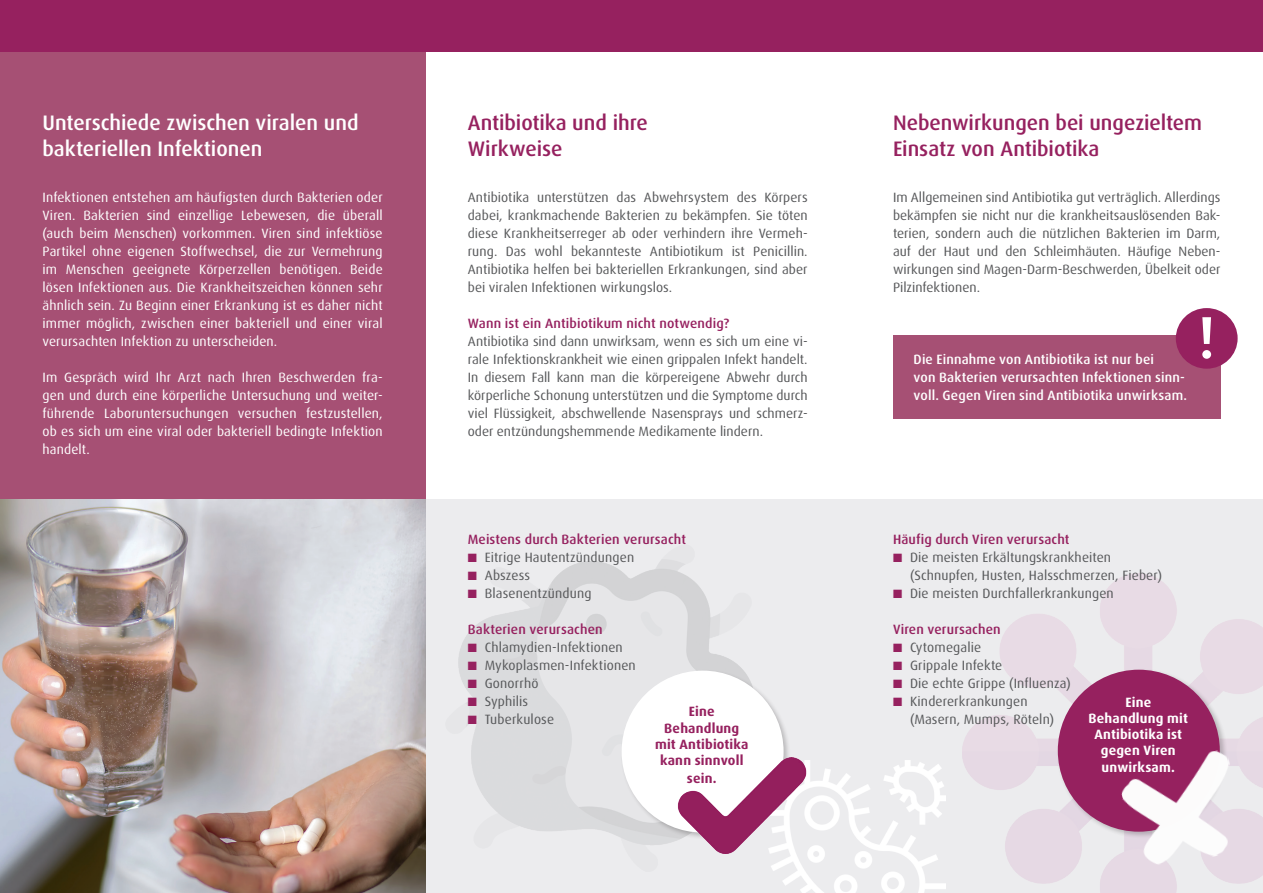
<style>
.page{position:relative;width:1263px;height:893px;background:#fff}
.page>*{position:absolute;margin:0;border:0;box-sizing:border-box;transform-origin:0 0}
.t1{font:500 21px/25.5px "Dax Pro";letter-spacing:-.005em;color:#96215f}
.t2{font:500 21px/25.5px "Dax Pro";letter-spacing:-.005em;color:#fff}
.t3{font:13.5px/18px "Dax Pro";letter-spacing:.01em;color:#57585a;text-align:justify}
.t4{font:13.5px/18px "Dax Pro";letter-spacing:.01em;color:#fff;text-align:justify}
.t5{font:500 13.5px "Dax Pro";letter-spacing:.01em;color:#96215f}
.t6{font:500 13.5px/18px "Dax Pro";letter-spacing:.01em;color:#fff}
.t7{font:700 13.5px/16.2px "Dax Pro";letter-spacing:.015em;color:#fff;text-align:center}
.t8{font:700 13.5px/16.2px "Dax Pro";letter-spacing:.015em;color:#96215f;text-align:center}
.s1{color:#96215f}
</style>
<div class="page">
<div style="left:425px;top:500px;width:838px;height:393px;background:#ececee"></div>
<div style="left:0;top:0;width:425px;height:508px;background:#a65074"></div>
<div style="left:0;top:0;width:1263px;height:51px;background:#96215f"></div>
<img style="left:0;top:500px;width:425px;height:393px">
<img style="left:458px;top:559px;width:284px;height:295px">
<img style="left:770px;top:760px;width:175px;height:133px">
<div style="left:620px;top:669px;width:171px;height:171px;background:#231f20;opacity:.25"></div>
<div style="left:622px;top:671px;width:161px;height:162px;background:#fff;border-radius:50%"></div>
<img style="left:677px;top:758px;width:129px;height:95px">
<div style="left:893px;top:336px;width:327px;height:83px;background:#a65074"></div>
<div style="left:1176px;top:308px;width:61px;height:61px;background:#96215f;border-radius:50%"></div>
<svg style="left:1202px;top:317px;width:9px;height:42px"></svg>
<div style="left:1056px;top:668px;width:171px;height:171px;background:#231f20;opacity:.25"></div>
<div style="left:1058px;top:670px;width:162px;height:162px;background:#96215f;border-radius:50%"></div>
<img style="left:1117px;top:749px;width:129px;height:122px">
<h1 class="t2" style="left:43px;top:110px;width:317px">Unterschiede zwischen viralen und bakteriellen Infektionen</h1>
<p class="t4" style="left:43px;top:189px;width:342px">Infektionen entstehen am häufigsten durch Bakterien oder Viren. Bakterien sind einzellige Lebewesen, die überall (auch beim Menschen) vorkommen. Viren sind infektiöse Partikel ohne eigenen Stoffwechsel, die zur Vermehrung im Menschen geeignete Körperzellen benötigen. Beide lösen Infektionen aus. Die Krankheitszeichen können sehr ähnlich sein. Zu Beginn einer Erkrankung ist es daher nicht immer möglich, zwischen einer bakteriell und einer viral verursachten Infektion zu unterscheiden.</p>
<p class="t4" style="left:43px;top:369px;width:342px">Im Gespräch wird Ihr Arzt nach Ihren Beschwerden fra&shy;gen und durch eine körperliche Untersuchung und weiter&shy;führende Laboruntersuchungen versuchen festzustellen, ob es sich um eine viral oder bakteriell bedingte Infektion handelt.</p>
<h1 class="t1" style="left:468px;top:110px;width:182px">Antibiotika und ihre<br>Wirkweise</h1>
<p class="t3" style="left:468px;top:189px;width:341px">Antibiotika unterstützen das Abwehrsystem des Körpers dabei, krankmachende Bakterien zu bekämpfen. Sie töten diese Krankheitserreger ab oder verhindern ihre Vermeh&shy;rung. Das wohl bekannteste Antibiotikum ist Penicillin.<br>Antibiotika helfen bei bakteriellen Erkrankungen, sind aber bei viralen Infektionen wirkungslos.</p>
<p class="t5" style="left:468px;top:315px;width:263px">Wann ist ein Antibiotikum nicht notwendig?</p>
<p class="t3" style="left:468px;top:333px;width:341px">Antibiotika sind dann unwirksam, wenn es sich um eine vi&shy;rale Infektionskrankheit wie einen grippalen Infekt handelt.<br>In diesem Fall kann man die körpereigene Abwehr durch körperliche Schonung unterstützen und die Symptome durch viel Flüssigkeit, abschwellende Nasensprays und schmerz&shy;oder entzündungshemmende Medikamente lindern.</p>
<p class="t5" style="left:468px;top:531px;width:220px">Meistens durch Bakterien verursacht</p>
<p class="t3" style="left:468px;top:549px;width:168px"><span class="s1">■</span> Eitrige Hautentzündungen</p>
<p class="t3" style="left:468px;top:567px;width:64px"><span class="s1">■</span> Abszess</p>
<p class="t3" style="left:468px;top:585px;width:125px"><span class="s1">■</span> Blasenentzündung</p>
<p class="t5" style="left:468px;top:621px;width:136px">Bakterien verursachen</p>
<p class="t3" style="left:468px;top:639px;width:157px"><span class="s1">■</span> Chlamydien-Infektionen</p>
<p class="t3" style="left:468px;top:657px;width:169px"><span class="s1">■</span> Mykoplasmen-Infektionen</p>
<p class="t3" style="left:468px;top:675px;width:72px"><span class="s1">■</span> Gonorrhö</p>
<p class="t3" style="left:468px;top:693px;width:62px"><span class="s1">■</span> Syphilis</p>
<p class="t3" style="left:468px;top:711px;width:88px"><span class="s1">■</span> Tuberkulose</p>
<p class="t8" style="left:655px;top:704px;width:95px">Eine<br>Behandlung mit Antibiotika kann sinnvoll</p>
<p class="t8" style="left:687px;top:770px;width:31px">sein.</p>
<h1 class="t1" style="left:893px;top:110px;width:311px">Nebenwirkungen bei ungezieltem<br>Einsatz von Antibiotika</h1>
<p class="t3" style="left:893px;top:189px;width:329px">Im Allgemeinen sind Antibiotika gut verträglich. Allerdings bekämpfen sie nicht nur die krankheitsauslösenden Bak&shy;terien, sondern auch die nützlichen Bakterien im Darm, auf der Haut und den Schleimhäuten. Häufige Neben&shy;wirkungen sind Magen-Darm-Beschwerden, Übelkeit oder Pilzinfektionen.</p>
<p class="t6" style="left:913px;top:350px;width:275px">Die Einnahme von Antibiotika ist nur bei<br>von Bakterien verursachten Infektionen sinn&shy;voll. Gegen Viren sind Antibiotika unwirksam.</p>
<p class="t5" style="left:893px;top:531px;width:178px">Häufig durch Viren verursacht</p>
<p class="t3" style="left:910px;top:549px;width:254px;text-indent:-17px"><span class="s1">■</span> Die meisten Erkältungskrankheiten (Schnupfen, Husten, Halsschmerzen, Fieber)</p>
<p class="t3" style="left:893px;top:585px;width:222px"><span class="s1">■</span> Die meisten Durchfallerkrankungen</p>
<p class="t5" style="left:893px;top:621px;width:109px">Viren verursachen</p>
<p class="t3" style="left:893px;top:639px;width:90px"><span class="s1">■</span> Cytomegalie</p>
<p class="t3" style="left:893px;top:657px;width:111px"><span class="s1">■</span> Grippale Infekte</p>
<p class="t3" style="left:893px;top:675px;width:179px"><span class="s1">■</span> Die echte Grippe (Influenza)</p>
<p class="t3" style="left:910px;top:693px;width:146px;text-indent:-17px"><span class="s1">■</span> Kindererkrankungen (Masern, Mumps, Röteln)</p>
<p class="t7" style="left:1088px;top:694px;width:101px">Eine<br>Behandlung mit<br>Antibiotika ist gegen Viren unwirksam.</p>
</div>
